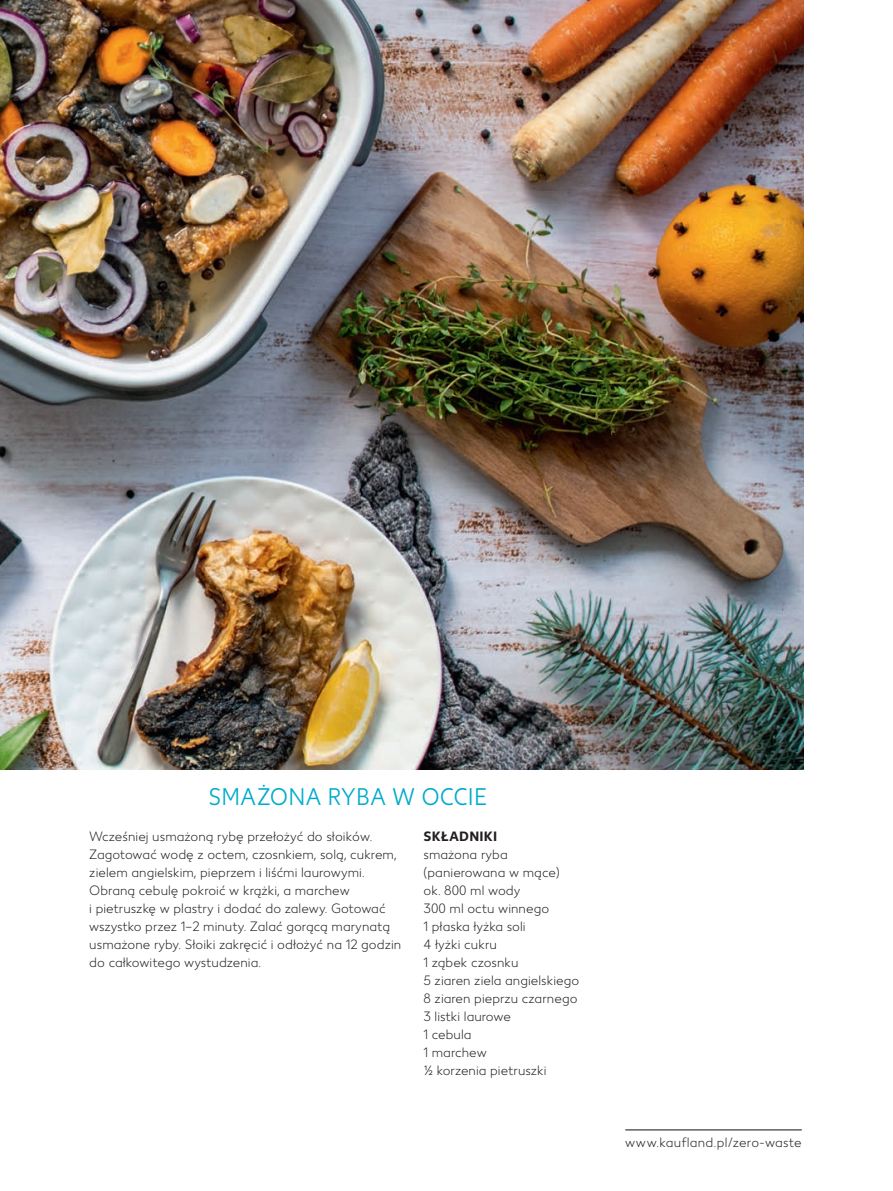
<style>
.page{position:relative;width:893px;height:1191px;background:#fff}
.page>*{position:absolute;margin:0;border:0;box-sizing:border-box;transform-origin:0 0}
.t1{font:24px "Kaufland";letter-spacing:.005em;color:#00abcb;scale:.93 1}
.Kaufland_light_9_12{font:300 13.5px/18px "Kaufland";letter-spacing:.005em;color:#231f20}
.SKLADNIKI{font:700 13.5px "Kaufland";letter-spacing:.015em;color:#231f20}
</style>
<div class="page">
<img style="left:0;top:0;width:804px;height:769px">
<hr style="left:625px;top:1129px;width:177px;height:1px;background:#231f20">
<p class="t1" style="left:208px;top:783px;width:301px">SMAŻONA RYBA W OCCIE</p>
<p class="Kaufland_light_9_12" style="left:89px;top:828px;width:314px">Wcześniej usmażoną rybę przełożyć do słoików.<br>Zagotować wodę z octem, czosnkiem, solą, cukrem, zielem angielskim, pieprzem i liśćmi laurowymi.<br>Obraną cebulę pokroić w krążki, a marchew<br>i pietruszkę w plastry i dodać do zalewy. Gotować wszystko przez 1–2 minuty. Zalać gorącą marynatą usmażone ryby. Słoiki zakręcić i odłożyć na 12 godzin do całkowitego wystudzenia.</p>
<p class="SKLADNIKI" style="left:423px;top:828px;width:75px">SKŁADNIKI</p>
<p class="Kaufland_light_9_12" style="left:423px;top:846px;width:86px">smażona ryba</p>
<p class="Kaufland_light_9_12" style="left:423px;top:864px;width:138px">(panierowana w mące)</p>
<p class="Kaufland_light_9_12" style="left:423px;top:882px;width:98px">ok. 800 ml wody</p>
<p class="Kaufland_light_9_12" style="left:423px;top:900px;width:127px">300 ml octu winnego</p>
<p class="Kaufland_light_9_12" style="left:423px;top:918px;width:104px">1 płaska łyżka soli</p>
<p class="Kaufland_light_9_12" style="left:423px;top:936px;width:75px">4 łyżki cukru</p>
<p class="Kaufland_light_9_12" style="left:423px;top:954px;width:96px">1 ząbek czosnku</p>
<p class="Kaufland_light_9_12" style="left:423px;top:972px;width:157px">5 ziaren ziela angielskiego</p>
<p class="Kaufland_light_9_12" style="left:423px;top:990px;width:155px">8 ziaren pieprzu czarnego</p>
<p class="Kaufland_light_9_12" style="left:423px;top:1008px;width:89px">3 listki laurowe</p>
<p class="Kaufland_light_9_12" style="left:423px;top:1026px;width:50px">1 cebula</p>
<p class="Kaufland_light_9_12" style="left:423px;top:1044px;width:65px">1 marchew</p>
<p class="Kaufland_light_9_12" style="left:423px;top:1062px;width:124px">½ korzenia pietruszki</p>
<p class="Kaufland_light_9_12" style="left:625px;top:1134px;width:178px">www.kaufland.pl/zero-waste</p>
</div>
